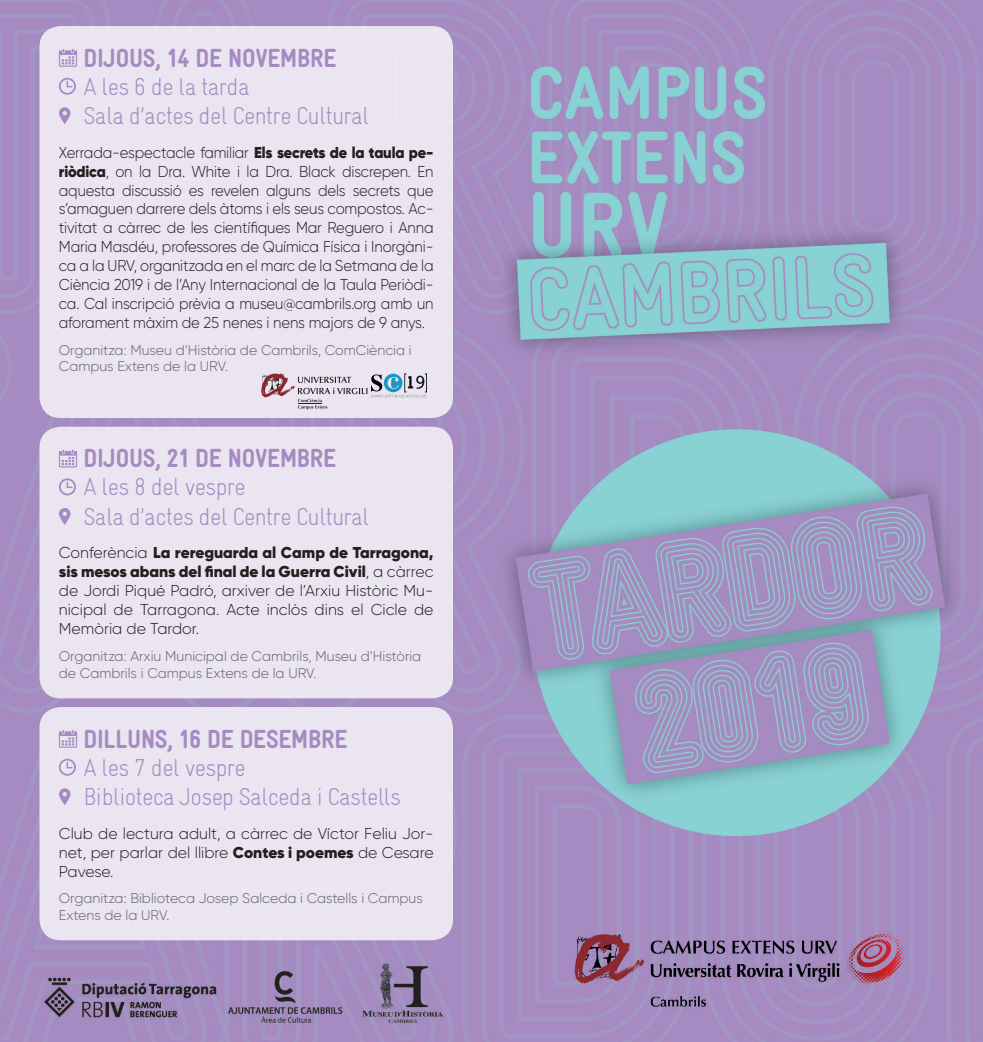
<style>
.page{position:relative;width:983px;height:1042px;background:#fff}
.page>*{position:absolute;margin:0;border:0;box-sizing:border-box;transform-origin:0 0}
.t1{font:900 26.25px "Gravur Condensed";letter-spacing:-.01em;color:#a58bc1}
.t2{font:300 24.5px "Gravur Condensed";letter-spacing:-.03em;color:#a58bc1}
.t3{font:300 15.75px/18.9px "Gilroy";color:#231f20;text-align:justify;scale:.94 1}
.t4{font:300 15.75px/18.9px "Gilroy";color:#231f20;text-align:justify}
.t5{font:300 14px/16.8px "Gilroy";color:#636366}
.s1{font-weight:900}
</style>
<div class="page">
<img style="left:0;top:0;width:982px;height:1042px">
<div style="left:39px;top:427px;width:414px;height:271px;background:#eae5f1;border-radius:21px"></div>
<svg style="left:59px;top:449px;width:18px;height:18px"></svg>
<svg style="left:59px;top:478px;width:17px;height:17px"></svg>
<svg style="left:59px;top:508px;width:12px;height:17px"></svg>
<div style="left:39px;top:707px;width:414px;height:233px;background:#eae5f1;border-radius:21px"></div>
<svg style="left:59px;top:730px;width:18px;height:18px"></svg>
<svg style="left:59px;top:759px;width:17px;height:17px"></svg>
<svg style="left:59px;top:788px;width:12px;height:17px"></svg>
<div style="left:39px;top:26px;width:414px;height:392px;background:#eae5f1;border-radius:21px"></div>
<svg style="left:59px;top:49px;width:18px;height:18px"></svg>
<svg style="left:59px;top:78px;width:17px;height:17px"></svg>
<svg style="left:59px;top:107px;width:12px;height:17px"></svg>
<svg style="left:261px;top:373px;width:166px;height:37px"></svg>
<p class="t1" style="left:83px;top:43px;width:254px">DIJOUS, 14 DE NOVEMBRE</p>
<p class="t2" style="left:83px;top:73px;width:168px">A les 6 de la tarda</p>
<p class="t2" style="left:83px;top:102px;width:287px">Sala d’actes del Centre Cultural</p>
<p class="t3" style="left:59px;top:143px;width:400px">Xerrada-espectacle familiar <span class="s1">Els secrets de la taula pe&shy;riòdica</span>, on la Dra. White i la Dra. Black discrepen. En aquesta discussió es revelen alguns dels secrets que s’amaguen darrere dels àtoms i els seus compostos. Ac&shy;tivitat a càrrec de les científiques Mar Reguero i Anna Maria Masdéu, professores de Química Física i Inorgàni&shy;ca a la URV, organitzada en el marc de la Setmana de la Ciència 2019 i de l’Any Internacional de la Taula Periòdi&shy;ca. Cal inscripció prèvia a museu@cambrils.org amb un aforament màxim de 25 nenes i nens majors de 9 anys.</p>
<p class="t5" style="left:59px;top:341px;width:354px">Organitza: Museu d’Història de Cambrils, ComCiència i<br>Campus Extens de la URV.</p>
<p class="t1" style="left:83px;top:444px;width:254px">DIJOUS, 21 DE NOVEMBRE</p>
<p class="t2" style="left:83px;top:473px;width:164px">A les 8 del vespre</p>
<p class="t2" style="left:83px;top:503px;width:287px">Sala d’actes del Centre Cultural</p>
<p class="t4" style="left:59px;top:543px;width:376px">Conferència <span class="s1">La rereguarda al Camp de Tarragona, sis mesos abans del final de la Guerra Civil</span>, a càrrec de Jordi Piqué Padró, arxiver de l’Arxiu Històric Mu&shy;nicipal de Tarragona. Acte inclòs dins el Cicle de Memòria de Tardor.</p>
<p class="t5" style="left:59px;top:647px;width:364px">Organitza: Arxiu Municipal de Cambrils, Museu d’Història de Cambrils i Campus Extens de la URV.</p>
<p class="t1" style="left:83px;top:724px;width:265px">DILLUNS, 16 DE DESEMBRE</p>
<p class="t2" style="left:83px;top:754px;width:164px">A les 7 del vespre</p>
<p class="t2" style="left:83px;top:783px;width:319px">Biblioteca Josep Salceda i Castells</p>
<p class="t4" style="left:59px;top:823px;width:376px">Club de lectura adult, a càrrec de Víctor Feliu Jor&shy;net, per parlar del llibre <span class="s1">Contes i poemes</span> de Cesare Pavese.</p>
<p class="t5" style="left:59px;top:890px;width:365px">Organitza: Biblioteca Josep Salceda i Castells i Campus<br>Extens de la URV.</p>
</div>
